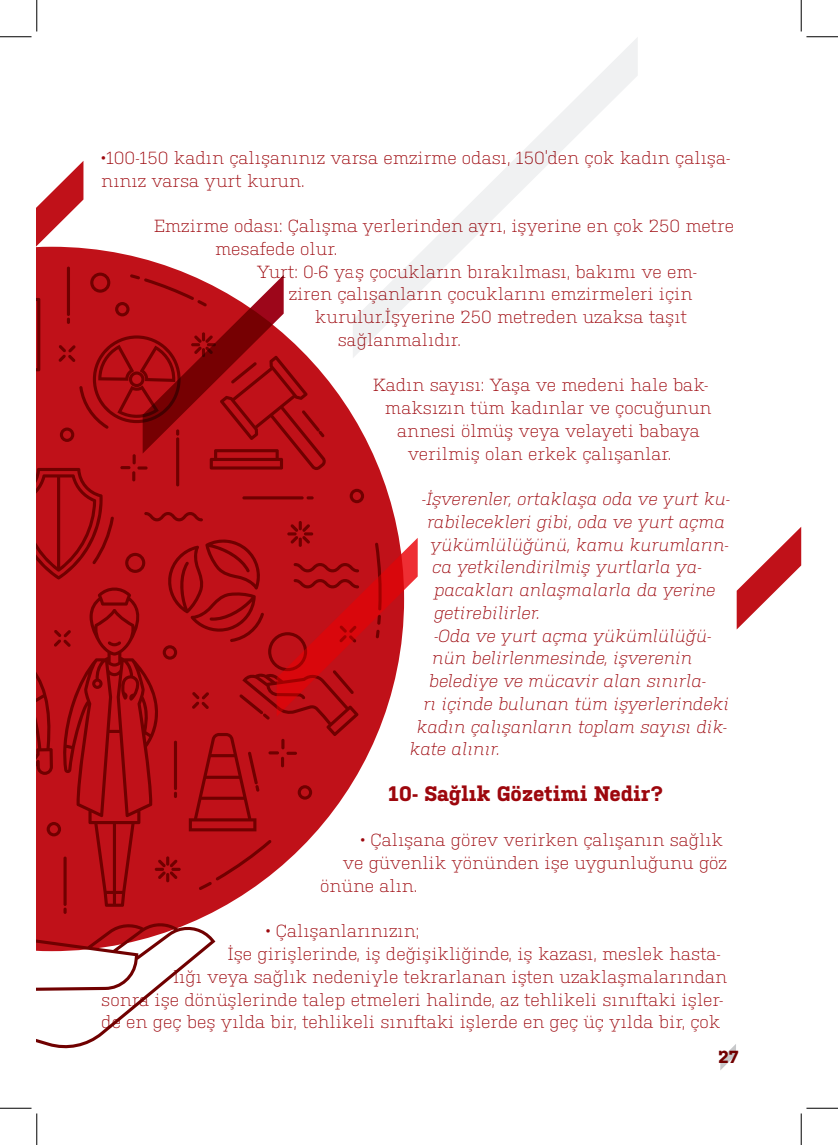
<style>
.page{position:relative;width:838px;height:1145px;background:#fff}
.page>*{position:absolute;margin:0;border:0;box-sizing:border-box;transform-origin:0 0}
.t1{font:700 21px "Kulturista";color:#9d070d}
.t2{font:300 17.5px/22.8px "Kulturista";color:#9d070d}
.t3{font:italic 300 17.5px "Kulturista";color:#9d070d}
.t4{font:700 17.5px "Kulturista";color:#720000}
</style>
<div class="page">
<svg style="left:720px;top:1044px;width:16px;height:26px"></svg>
<svg style="left:417px;top:38px;width:220px;height:256px"></svg>
<svg style="left:736px;top:527px;width:65px;height:103px"></svg>
<svg style="left:37px;top:914px;width:179px;height:28px"></svg>
<svg style="left:37px;top:922px;width:178px;height:127px"></svg>
<svg style="left:37px;top:161px;width:380px;height:753px"></svg>
<hr style="left:0;top:36px;width:32px;height:1px;background:#000">
<hr style="left:806px;top:36px;width:31px;height:1px;background:#000">
<hr style="left:0;top:1108px;width:32px;height:1px;background:#000">
<hr style="left:806px;top:1108px;width:31px;height:1px;background:#000">
<hr style="left:36px;top:0;width:1px;height:31px;background:#000">
<hr style="left:36px;top:1113px;width:1px;height:32px;background:#000">
<hr style="left:800px;top:0;width:1px;height:31px;background:#000">
<hr style="left:800px;top:1113px;width:1px;height:32px;background:#000">
<p class="t2" style="left:101px;top:145px;width:630px">•100-150 kadın çalışanınız varsa emzirme odası, 150’den çok kadın çalışa&shy;nınız varsa yurt kurun.</p>
<p class="t2" style="left:154px;top:213px;width:581px">Emzirme odası: Çalışma yerlerinden ayrı, işyerine en çok 250 metre</p>
<p class="t2" style="left:215px;top:236px;width:124px">mesafede olur.</p>
<p class="t2" style="left:257px;top:259px;width:441px">Yurt: 0-6 yaş çocukların bırakılması, bakımı ve em-</p>
<p class="t2" style="left:288px;top:281px;width:405px">ziren çalışanların çocuklarını emzirmeleri için</p>
<p class="t2" style="left:315px;top:304px;width:374px">kurulur.İşyerine 250 metreden uzaksa taşıt</p>
<p class="t2" style="left:337px;top:327px;width:125px">sağlanmalıdır.</p>
<p class="t2" style="left:372px;top:372px;width:337px">Kadın sayısı: Yaşa ve medeni hale bak-</p>
<p class="t2" style="left:385px;top:395px;width:328px">maksızın tüm kadınlar ve çocuğunun</p>
<p class="t2" style="left:397px;top:418px;width:304px">annesi ölmüş veya velayeti babaya</p>
<p class="t2" style="left:407px;top:441px;width:265px">verilmiş olan erkek çalışanlar.</p>
<p class="t3" style="left:421px;top:489px;width:310px">-İşverenler, ortaklaşa oda ve yurt ku-</p>
<p class="t3" style="left:427px;top:512px;width:299px">rabilecekleri gibi, oda ve yurt açma</p>
<p class="t3" style="left:430px;top:534px;width:299px">yükümlülüğünü, kamu kurumların-</p>
<p class="t3" style="left:432px;top:557px;width:271px">ca yetkilendirilmiş yurtlarla ya-</p>
<p class="t3" style="left:434px;top:580px;width:283px">pacakları anlaşmalarla da yerine</p>
<p class="t3" style="left:434px;top:603px;width:107px">getirebilirler.</p>
<p class="t3" style="left:434px;top:625px;width:279px">-Oda ve yurt açma yükümlülüğü-</p>
<p class="t3" style="left:432px;top:648px;width:262px">nün belirlenmesinde, işverenin</p>
<p class="t3" style="left:428px;top:671px;width:279px">belediye ve mücavir alan sınırla-</p>
<p class="t3" style="left:423px;top:694px;width:307px">rı içinde bulunan tüm işyerlerindeki</p>
<p class="t3" style="left:416px;top:716px;width:312px">kadın çalışanların toplam sayısı dik-</p>
<p class="t3" style="left:409px;top:739px;width:92px">kate alınır.</p>
<p class="t1" style="left:388px;top:781px;width:276px">10- Sağlık Gözetimi Nedir?</p>
<p class="t2" style="left:360px;top:827px;width:364px">• Çalışana görev verirken çalışanın sağlık</p>
<p class="t2" style="left:343px;top:850px;width:385px">ve güvenlik yönünden işe uygunluğunu göz</p>
<p class="t2" style="left:320px;top:873px;width:99px">önüne alın.</p>
<p class="t2" style="left:266px;top:918px;width:155px">• Çalışanlarınızın;</p>
<p class="t2" style="left:227px;top:941px;width:494px">İşe girişlerinde, iş değişikliğinde, iş kazası, meslek hasta-</p>
<p class="t2" style="left:173px;top:964px;width:555px">lığı veya sağlık nedeniyle tekrarlanan işten uzaklaşmalarından</p>
<p class="t2" style="left:101px;top:987px;width:623px">sonra işe dönüşlerinde talep etmeleri halinde, az tehlikeli sınıftaki işler-</p>
<p class="t2" style="left:101px;top:1009px;width:620px">de en geç beş yılda bir, tehlikeli sınıftaki işlerde en geç üç yılda bir, çok</p>
<p class="t4" style="left:718px;top:1047px;width:22px">27</p>
</div>
